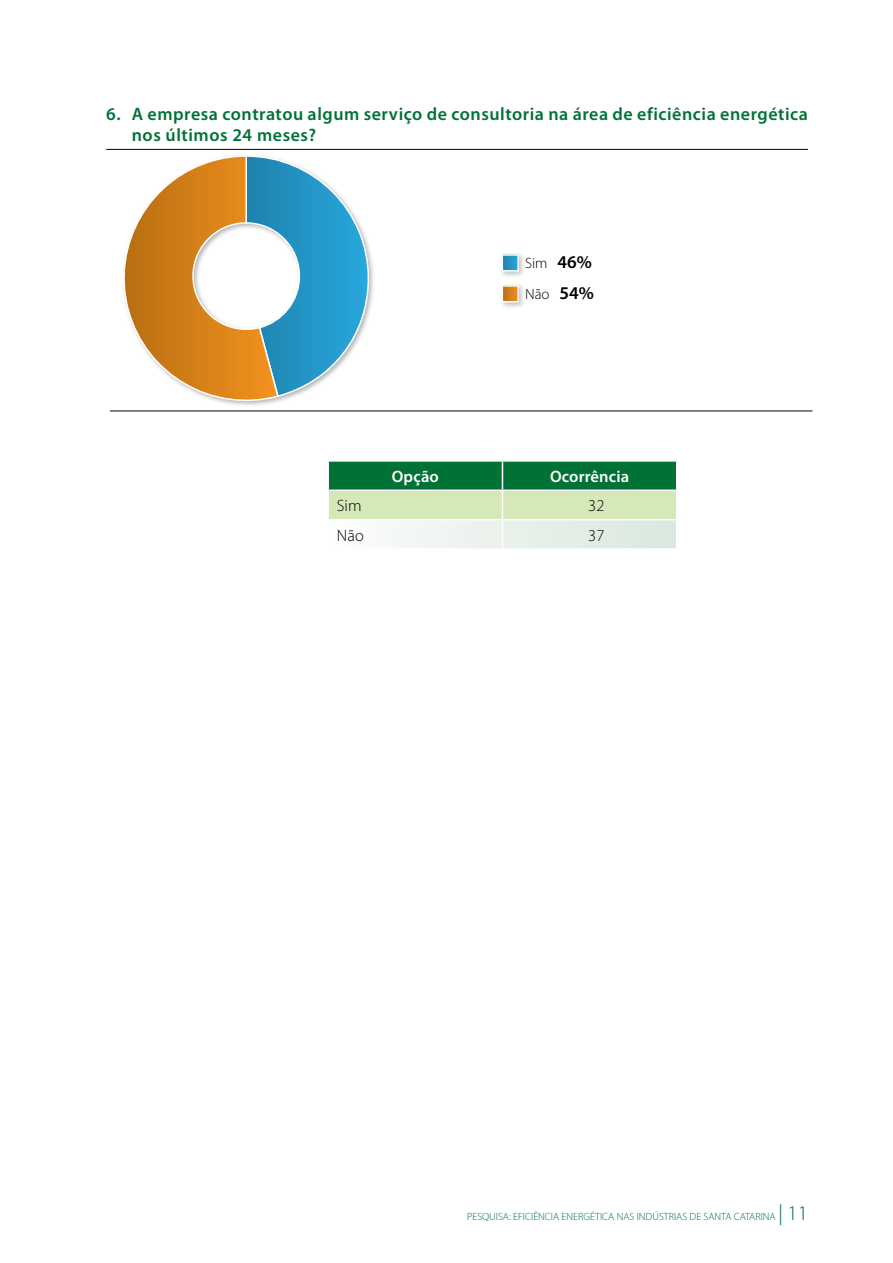
<style>
.page{position:relative;width:893px;height:1263px;background:#fff}
.page>*{position:absolute;margin:0;border:0;box-sizing:border-box;transform-origin:0 0}
.t1{font:600 18px/21px "Myriad Pro";letter-spacing:.03em;color:#007236}
.t2{font:600 16.5px "Myriad Pro";letter-spacing:.01em;color:#fff}
.t3{font:300 16.5px "Myriad Pro";letter-spacing:.01em;color:#000}
.t4{font:300 15px/31.5px "Myriad Pro";color:#000}
.t5{font:300 10.5px "Myriad Pro";color:#007236}
.s1{font-weight:600;font-size:18px}
.s2{font-size:21px}
</style>
<div class="page">
<hr style="left:106px;top:149px;width:702px;height:1px;background:#000">
<hr style="left:110px;top:411px;width:702px;height:1px;background:#000">
<svg style="left:111px;top:155px;width:259px;height:257px"></svg>
<img style="left:502px;top:254px;width:21px;height:53px">
<svg style="left:505px;top:257px;width:11px;height:12px"></svg>
<div style="left:502px;top:254px;width:17px;height:18px;border:2px solid #fff"></div>
<svg style="left:505px;top:288px;width:11px;height:11px"></svg>
<div style="left:502px;top:285px;width:17px;height:17px;border:2px solid #fff"></div>
<svg style="left:328px;top:461px;width:349px;height:87px"></svg>
<p class="t1" style="left:132px;top:103px;width:678px;text-indent:-26px">6. A empresa contratou algum serviço de consultoria na área de eficiência energética nos últimos 24 meses?</p>
<p class="t4" style="left:525px;top:247px;width:70px">Sim <span class="s1">46%<br></span>Não <span class="s1">54%</span></p>
<p class="t2" style="left:392px;top:466px;width:49px">Opção</p>
<p class="t2" style="left:550px;top:466px;width:81px">Ocorrência</p>
<p class="t3" style="left:337px;top:497px;width:26px">Sim</p>
<p class="t3" style="left:588px;top:497px;width:18px">32</p>
<p class="t3" style="left:337px;top:526px;width:29px">Não</p>
<p class="t3" style="left:588px;top:526px;width:18px">37</p>
<p class="t5" style="left:467px;top:1211px;width:342px">PESQUISA: EFICIÊNCIA ENERGÉTICA NAS INDÚSTRIAS DE SANTA CATARINA <span class="s2">| 11</span></p>
</div>
